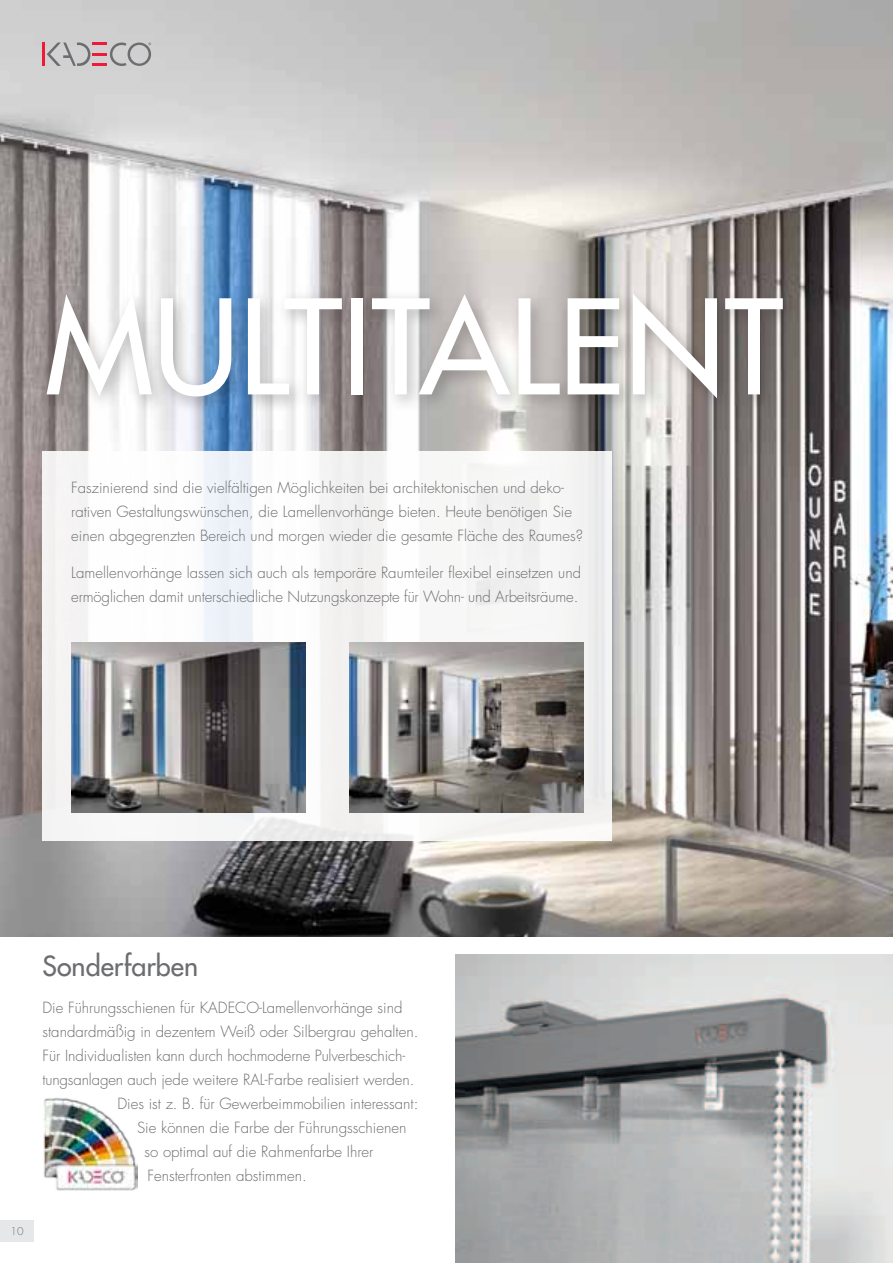
<style>
.page{position:relative;width:893px;height:1263px;background:#fff}
.page>*{position:absolute;margin:0;border:0;box-sizing:border-box;transform-origin:0 0}
.t1{font:500 127.5px "Futura Std";color:#fff}
.t2{font:500 27px "Futura Std";color:#6c6d70}
.t3{font:300 15px/24px "Futura Std";color:#6c6d70}
.t4{font:300 10.5px "Futura Std";color:#6c6d70}
</style>
<div class="page">
<div style="left:0;top:1220px;width:34px;height:22px;background:#e6e7e9"></div>
<img style="left:0;top:0;width:893px;height:936px">
<div style="left:43px;top:451px;width:569px;height:389px;background:#f6f5f6"></div>
<hr style="left:43px;top:43px;width:2px;height:23px;background:#ed1a3a">
<svg style="left:47px;top:43px;width:104px;height:23px;background:#bcb1b4"></svg>
<div style="left:38px;top:286px;width:763px;height:129px;background:#231f20;opacity:.3"></div>
<img style="left:350px;top:642px;width:234px;height:170px">
<img style="left:71px;top:642px;width:234px;height:170px">
<img style="left:455px;top:954px;width:438px;height:309px">
<img style="left:43px;top:1097px;width:94px;height:93px">
<h1 class="t1" style="left:45px;top:268px;width:740px">multitalent</h1>
<p class="t3" style="left:71px;top:476px;width:513px">Faszinierend sind die vielfältigen Möglichkeiten bei architektonischen und deko&shy;rativen Gestaltungswünschen, die Lamellenvorhänge bieten. Heute benötigen Sie einen abgegrenzten Bereich und morgen wieder die gesamte Fläche des Raumes?</p>
<p class="t3" style="left:71px;top:561px;width:511px">Lamellenvorhänge lassen sich auch als temporäre Raumteiler flexibel einsetzen und ermöglichen damit unterschiedliche Nutzungskonzepte für Wohn- und Arbeitsräume.</p>
<p class="t4" style="left:10px;top:1224px;width:15px">10</p>
<h2 class="t2" style="left:43px;top:949px;width:157px">Sonderfarben</h2>
<p class="t3" style="left:43px;top:996px;width:361px">Die Führungsschienen für KADECO-Lamellenvorhänge sind</p>
<p class="t3" style="left:43px;top:1020px;width:377px">standardmäßig in dezentem Weiß oder Silbergrau gehalten.</p>
<p class="t3" style="left:43px;top:1044px;width:364px">Für Individualisten kann durch hochmoderne Pulverbeschich-</p>
<p class="t3" style="left:43px;top:1068px;width:373px">tungsanlagen auch jede weitere RAL-Farbe realisiert werden.</p>
<p class="t3" style="left:118px;top:1092px;width:302px">Dies ist z. B. für Gewerbeimmobilien interessant:</p>
<p class="t3" style="left:137px;top:1116px;width:271px">Sie können die Farbe der Führungsschienen</p>
<p class="t3" style="left:145px;top:1140px;width:230px">so optimal auf die Rahmenfarbe Ihrer</p>
<p class="t3" style="left:148px;top:1164px;width:161px">Fensterfronten abstimmen.</p>
</div>
